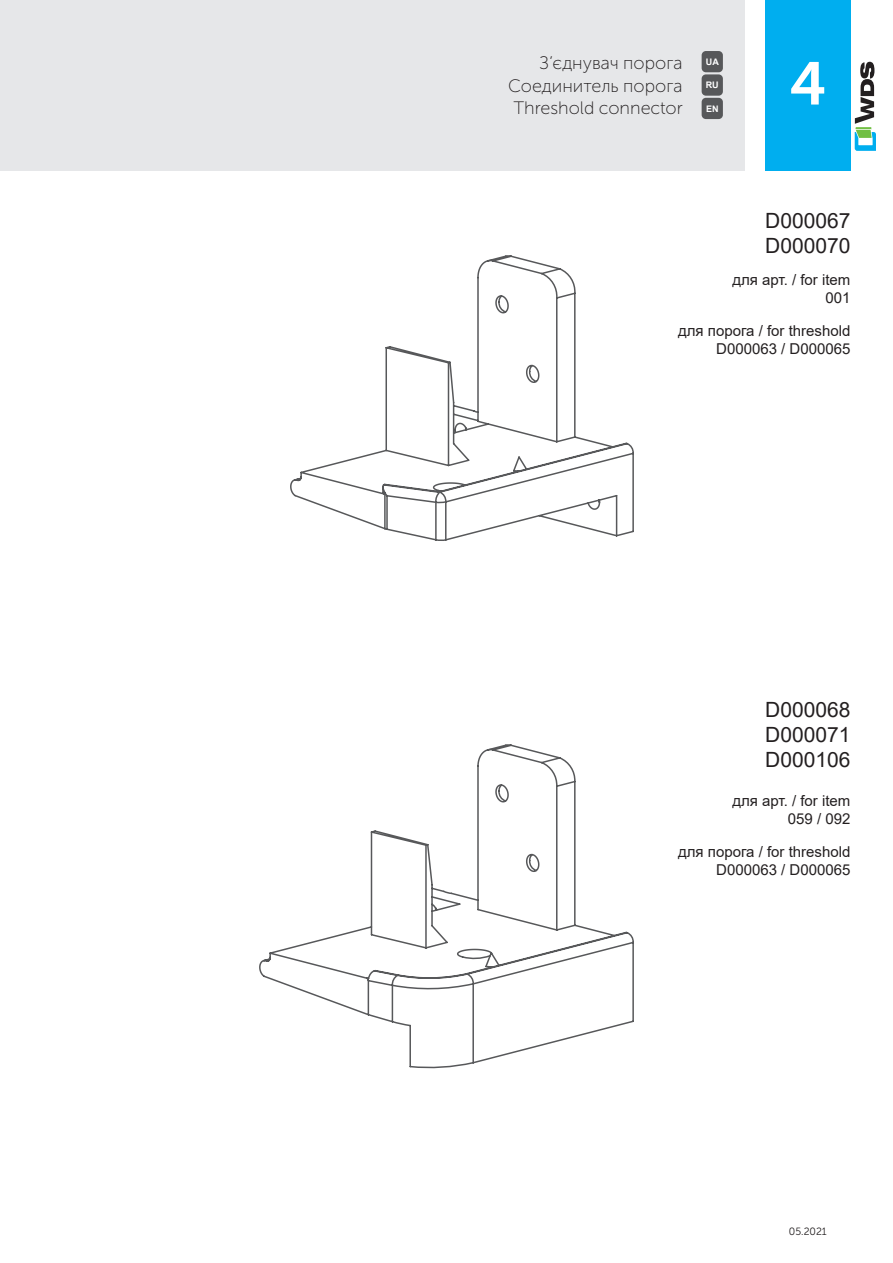
<style>
.page{position:relative;width:893px;height:1263px;background:#fff}
.page>*{position:absolute;margin:0;border:0;box-sizing:border-box;transform-origin:0 0}
.t1{font:60px "Museo Sans Cyrl 700";color:#fff}
.t2{font:21px "Arial";color:#231f20}
.t3{font:18px "Museo Sans Cyrl 100";color:#231f20}
.t4{font:15px/18px "Arial";color:#231f20;text-align:right}
.t5{font:10.5px "Museo Sans Cyrl 300";color:#231f20}
.t6{font:700 9px "Arial";color:#fff}
</style>
<div class="page">
<div style="left:0;top:0;width:744px;height:170px;background:#e6e7e9"></div>
<div style="left:765px;top:0;width:85px;height:170px;background:#00aeef"></div>
<div style="left:702px;top:51px;width:21px;height:21px;background:#57585a;border-radius:4px"></div>
<div style="left:702px;top:98px;width:21px;height:21px;background:#57585a;border-radius:4px"></div>
<div style="left:702px;top:74px;width:21px;height:22px;background:#57585a;border-radius:4px"></div>
<svg style="left:290px;top:255px;width:344px;height:286px"></svg>
<svg style="left:259px;top:744px;width:375px;height:324px"></svg>
<svg style="left:855px;top:62px;width:21px;height:89px"></svg>
<p class="t3" style="left:539px;top:53px;width:145px">З’єднувач порога</p>
<p class="t3" style="left:508px;top:76px;width:176px">Соединитель порога</p>
<p class="t3" style="left:513px;top:98px;width:171px">Threshold connector</p>
<p class="t6" style="left:706px;top:55px;width:14px">UA</p>
<p class="t6" style="left:706px;top:79px;width:14px">RU</p>
<p class="t6" style="left:706px;top:102px;width:14px">EN</p>
<h1 class="t1" style="left:789px;top:50px;width:39px">4</h1>
<p class="t2" style="left:765px;top:206px;width:87px">D000067</p>
<p class="t2" style="left:765px;top:231px;width:87px">D000070</p>
<p class="t4" style="left:732px;top:271px;width:120px">для арт. / for item</p>
<p class="t4" style="left:825px;top:289px;width:27px">001</p>
<p class="t4" style="left:678px;top:322px;width:174px">для порога / for threshold<br>D000063 / D000065</p>
<p class="t2" style="left:765px;top:695px;width:87px">D000068</p>
<p class="t2" style="left:765px;top:720px;width:87px">D000071</p>
<p class="t2" style="left:765px;top:745px;width:87px">D000106</p>
<p class="t4" style="left:732px;top:792px;width:120px">для арт. / for item</p>
<p class="t4" style="left:788px;top:810px;width:64px">059 / 092</p>
<p class="t4" style="left:678px;top:842px;width:174px">для порога / for threshold<br>D000063 / D000065</p>
<p class="t5" style="left:789px;top:1226px;width:39px">05.2021</p>
</div>
